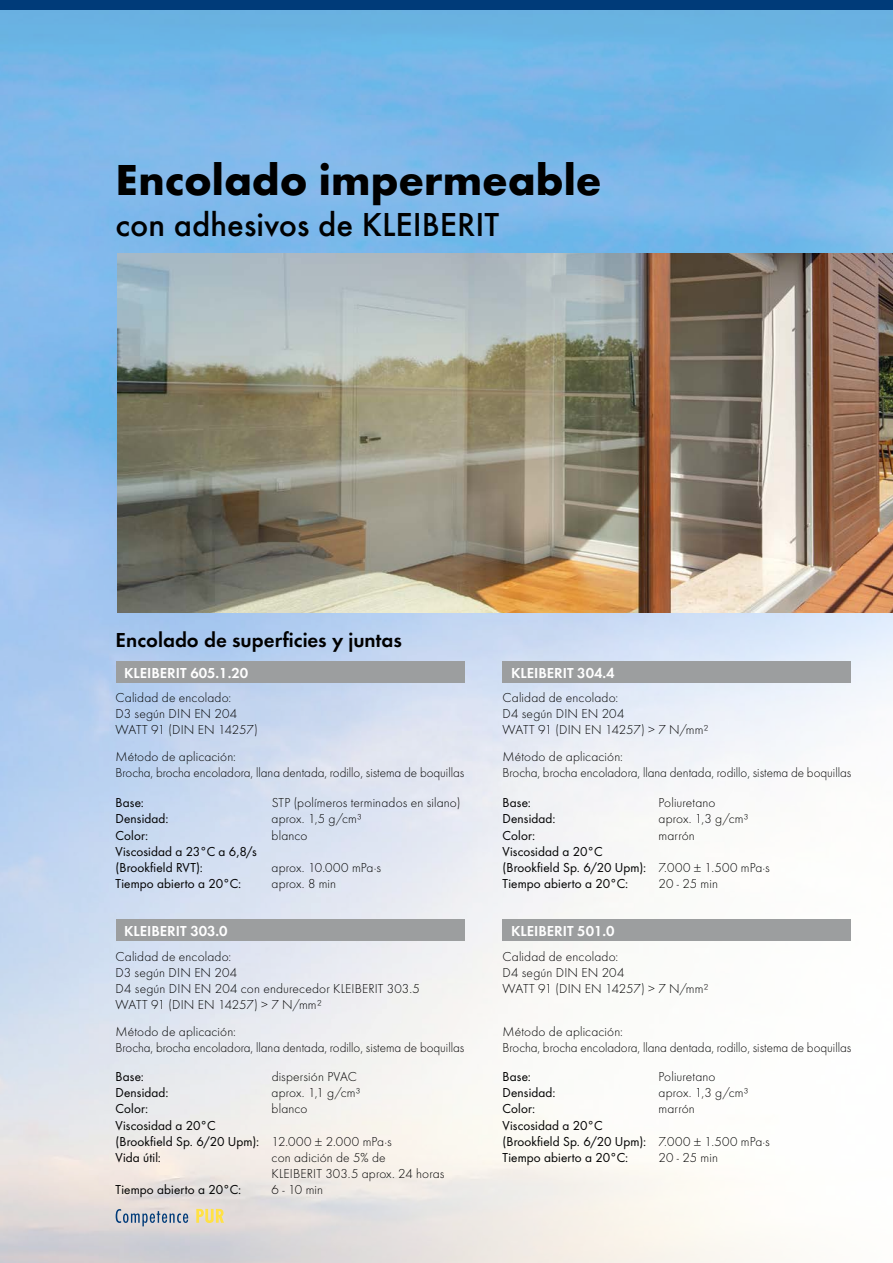
<style>
.page{position:relative;width:893px;height:1263px;background:#fff}
.page>*{position:absolute;margin:0;border:0;box-sizing:border-box;transform-origin:0 0}
.t1{font:700 45px "Futura";color:#000}
.t2{font:500 34.5px "Futura";color:#000}
.t3{font:21px "Futura Dem";color:#000}
.t4{font:15px "Futura Dem";color:#fff}
.t5{font:300 13.5px/16.2px "Futura";letter-spacing:.005em;color:#000}
.t6{font:13.5px/16.2px "Futura Boo";letter-spacing:.01em;color:#000}
.s1{font-family:"Futura";font-weight:300}
</style>
<div class="page">
<img style="left:0;top:10px;width:893px;height:1253px">
<div style="left:116px;top:661px;width:348px;height:22px;background:#9c9e9f"></div>
<div style="left:503px;top:661px;width:348px;height:22px;background:#9c9e9f"></div>
<div style="left:116px;top:919px;width:348px;height:22px;background:#9c9e9f"></div>
<div style="left:503px;top:919px;width:348px;height:22px;background:#9c9e9f"></div>
<img style="left:117px;top:254px;width:776px;height:359px">
<svg style="left:116px;top:1209px;width:72px;height:17px"></svg>
<svg style="left:196px;top:1209px;width:28px;height:14px"></svg>
<div style="left:0;top:0;width:893px;height:10px;background:#003b79"></div>
<h1 class="t1" style="left:116px;top:152px;width:487px">Encolado impermeable</h1>
<h2 class="t2" style="left:116px;top:205px;width:385px">con adhesivos de KLEIBERIT</h2>
<h3 class="t3" style="left:116px;top:625px;width:288px">Encolado de superficies y juntas</h3>
<p class="t4" style="left:124px;top:662px;width:126px">KLEIBERIT 605.1.20</p>
<p class="t5" style="left:116px;top:689px;width:144px">Calidad de encolado:<br>D3 según DIN EN 204<br>WATT 91 (DIN EN 14257)</p>
<p class="t5" style="left:116px;top:748px;width:350px">Método de aplicación:<br>Brocha, brocha encoladora, llana dentada, rodillo, sistema de boquillas</p>
<p class="t6" style="left:116px;top:794px;width:30px">Base:</p>
<p class="t5" style="left:272px;top:795px;width:190px">STP (polímeros terminados en silano)</p>
<p class="t6" style="left:116px;top:811px;width:54px">Densidad:</p>
<p class="t5" style="left:272px;top:811px;width:92px">aprox. 1,5 g/cm³</p>
<p class="t6" style="left:116px;top:827px;width:34px">Color:</p>
<p class="t5" style="left:272px;top:827px;width:37px">blanco</p>
<p class="t6" style="left:116px;top:843px;width:143px">Viscosidad a 23°C a 6,8/s (Brookfield RVT):</p>
<p class="t5" style="left:272px;top:859px;width:111px">aprox. 10.000 mPa·s</p>
<p class="t6" style="left:116px;top:875px;width:127px">Tiempo abierto a 20°C:</p>
<p class="t5" style="left:272px;top:876px;width:66px">aprox. 8 min</p>
<p class="t4" style="left:124px;top:920px;width:105px">KLEIBERIT 303.0</p>
<p class="t5" style="left:116px;top:948px;width:306px">Calidad de encolado:<br>D3 según DIN EN 204<br>D4 según DIN EN 204 con endurecedor KLEIBERIT 303.5<br>WATT 91 (DIN EN 14257) &gt; 7 N/mm²</p>
<p class="t5" style="left:116px;top:1023px;width:350px">Método de aplicación:<br>Brocha, brocha encoladora, llana dentada, rodillo, sistema de boquillas</p>
<p class="t6" style="left:116px;top:1068px;width:30px">Base:</p>
<p class="t5" style="left:272px;top:1068px;width:87px">dispersión PVAC</p>
<p class="t6" style="left:116px;top:1084px;width:54px">Densidad:</p>
<p class="t5" style="left:272px;top:1085px;width:91px">aprox. 1,1 g/cm³</p>
<p class="t6" style="left:116px;top:1101px;width:34px">Color:</p>
<p class="t5" style="left:272px;top:1101px;width:37px">blanco</p>
<p class="t6" style="left:116px;top:1117px;width:278px">Viscosidad a 20°C<br>(Brookfield Sp. 6/20 Upm): <span class="s1">12.000 ± 2.000 mPa·s<br></span>Vida útil:</p>
<p class="t5" style="left:272px;top:1149px;width:174px">con adición de 5% de<br>KLEIBERIT 303.5 aprox. 24 horas</p>
<p class="t6" style="left:116px;top:1182px;width:127px">Tiempo abierto a 20°C:</p>
<p class="t5" style="left:272px;top:1182px;width:53px">6 - 10 min</p>
<p class="t4" style="left:511px;top:662px;width:105px">KLEIBERIT 304.4</p>
<p class="t5" style="left:503px;top:689px;width:208px">Calidad de encolado:<br>D4 según DIN EN 204<br>WATT 91 (DIN EN 14257) &gt; 7 N/mm²</p>
<p class="t5" style="left:503px;top:748px;width:350px">Método de aplicación:<br>Brocha, brocha encoladora, llana dentada, rodillo, sistema de boquillas</p>
<p class="t6" style="left:503px;top:794px;width:30px">Base:</p>
<p class="t5" style="left:659px;top:795px;width:58px">Poliuretano</p>
<p class="t6" style="left:503px;top:811px;width:54px">Densidad:</p>
<p class="t5" style="left:659px;top:811px;width:92px">aprox. 1,3 g/cm³</p>
<p class="t6" style="left:503px;top:827px;width:34px">Color:</p>
<p class="t5" style="left:659px;top:827px;width:38px">marrón</p>
<p class="t6" style="left:503px;top:843px;width:269px">Viscosidad a 20°C<br>(Brookfield Sp. 6/20 Upm): <span class="s1">7.000 ± 1.500 mPa·s<br></span>Tiempo abierto a 20°C:</p>
<p class="t5" style="left:659px;top:876px;width:61px">20 - 25 min</p>
<p class="t4" style="left:511px;top:920px;width:105px">KLEIBERIT 501.0</p>
<p class="t5" style="left:503px;top:948px;width:208px">Calidad de encolado:<br>D4 según DIN EN 204<br>WATT 91 (DIN EN 14257) &gt; 7 N/mm²</p>
<p class="t5" style="left:503px;top:1023px;width:350px">Método de aplicación:<br>Brocha, brocha encoladora, llana dentada, rodillo, sistema de boquillas</p>
<p class="t6" style="left:503px;top:1068px;width:30px">Base:</p>
<p class="t5" style="left:659px;top:1068px;width:58px">Poliuretano</p>
<p class="t6" style="left:503px;top:1084px;width:54px">Densidad:</p>
<p class="t5" style="left:659px;top:1085px;width:92px">aprox. 1,3 g/cm³</p>
<p class="t6" style="left:503px;top:1101px;width:34px">Color:</p>
<p class="t5" style="left:659px;top:1101px;width:38px">marrón</p>
<p class="t6" style="left:503px;top:1117px;width:269px">Viscosidad a 20°C<br>(Brookfield Sp. 6/20 Upm): <span class="s1">7.000 ± 1.500 mPa·s<br></span>Tiempo abierto a 20°C:</p>
<p class="t5" style="left:659px;top:1149px;width:61px">20 - 25 min</p>
</div>
